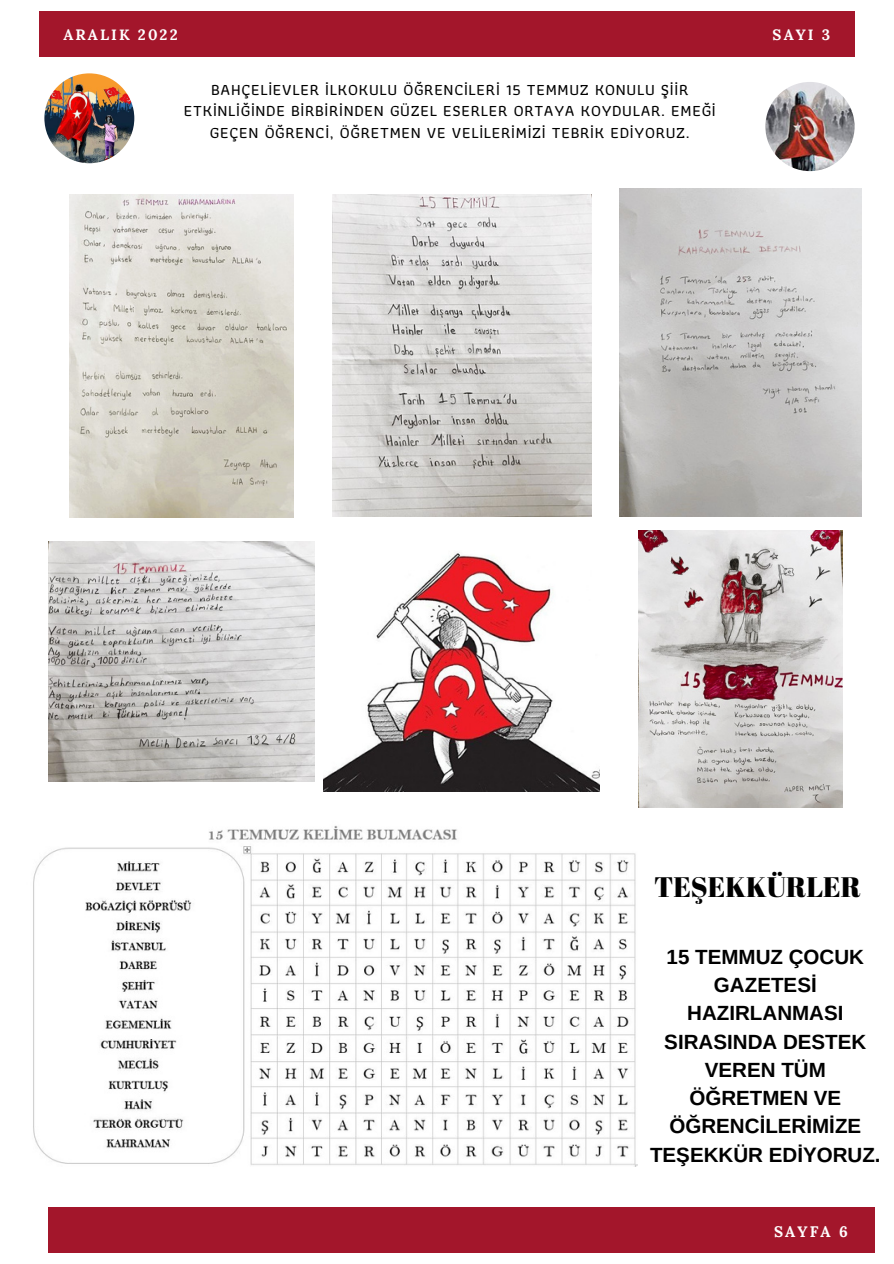
<style>
.page{position:relative;width:894px;height:1264px;background:#fff}
.page>*{position:absolute;margin:0;border:0;box-sizing:border-box;transform-origin:0 0}
.t1{font:28.2px "Abril Fatface";color:#000}
.t2{font:700 20.55px/28.2px "Arimo";color:#000;text-align:center}
.t3{font:500 16.05px/21.3px "Athiti";letter-spacing:.04em;color:#000;text-align:center}
.t4{font:700 15.15px "Lora";letter-spacing:.14em;color:#fff}
.t5{font:700 15px "Lora";letter-spacing:.14em;color:#fff}
</style>
<div class="page">
<div style="left:39px;top:11px;width:815px;height:45px;background:#a3162b"></div>
<div style="left:48px;top:1206px;width:826px;height:46px;background:#a3162b"></div>
<img style="left:44px;top:73px;width:90px;height:90px;border-radius:50%">
<img style="left:765px;top:82px;width:89px;height:89px;border-radius:50%">
<img style="left:69px;top:195px;width:224px;height:323px">
<img style="left:48px;top:542px;width:266px;height:239px">
<img style="left:332px;top:195px;width:259px;height:321px">
<img style="left:619px;top:188px;width:242px;height:328px">
<img style="left:638px;top:531px;width:203px;height:276px">
<img style="left:323px;top:552px;width:276px;height:240px">
<img style="left:33px;top:825px;width:604px;height:341px">
<p class="t5" style="left:63px;top:25px;width:116px">ARALIK 2022</p>
<p class="t5" style="left:772px;top:25px;width:59px">SAYI 3</p>
<p class="t3" style="left:184px;top:79px;width:533px">BAHÇELİEVLER İLKOKULU ÖĞRENCİLERİ 15 TEMMUZ KONULU ŞİİR<br>ETKİNLİĞİNDE BİRBİRİNDEN GÜZEL ESERLER ORTAYA KOYDULAR. EMEĞİ<br>GEÇEN ÖĞRENCİ, ÖĞRETMEN VE VELİLERİMİZİ TEBRİK EDİYORUZ.</p>
<p class="t1" style="left:654px;top:867px;width:208px">TEŞEKKÜRLER</p>
<p class="t2" style="left:649px;top:942px;width:232px">15 TEMMUZ ÇOCUK<br>GAZETESİ<br>HAZIRLANMASI<br>SIRASINDA DESTEK<br>VEREN TÜM<br>ÖĞRETMEN VE<br>ÖĞRENCİLERİMİZE<br>TEŞEKKÜR EDİYORUZ.</p>
<p class="t4" style="left:773px;top:1221px;width:75px">SAYFA 6</p>
</div>
